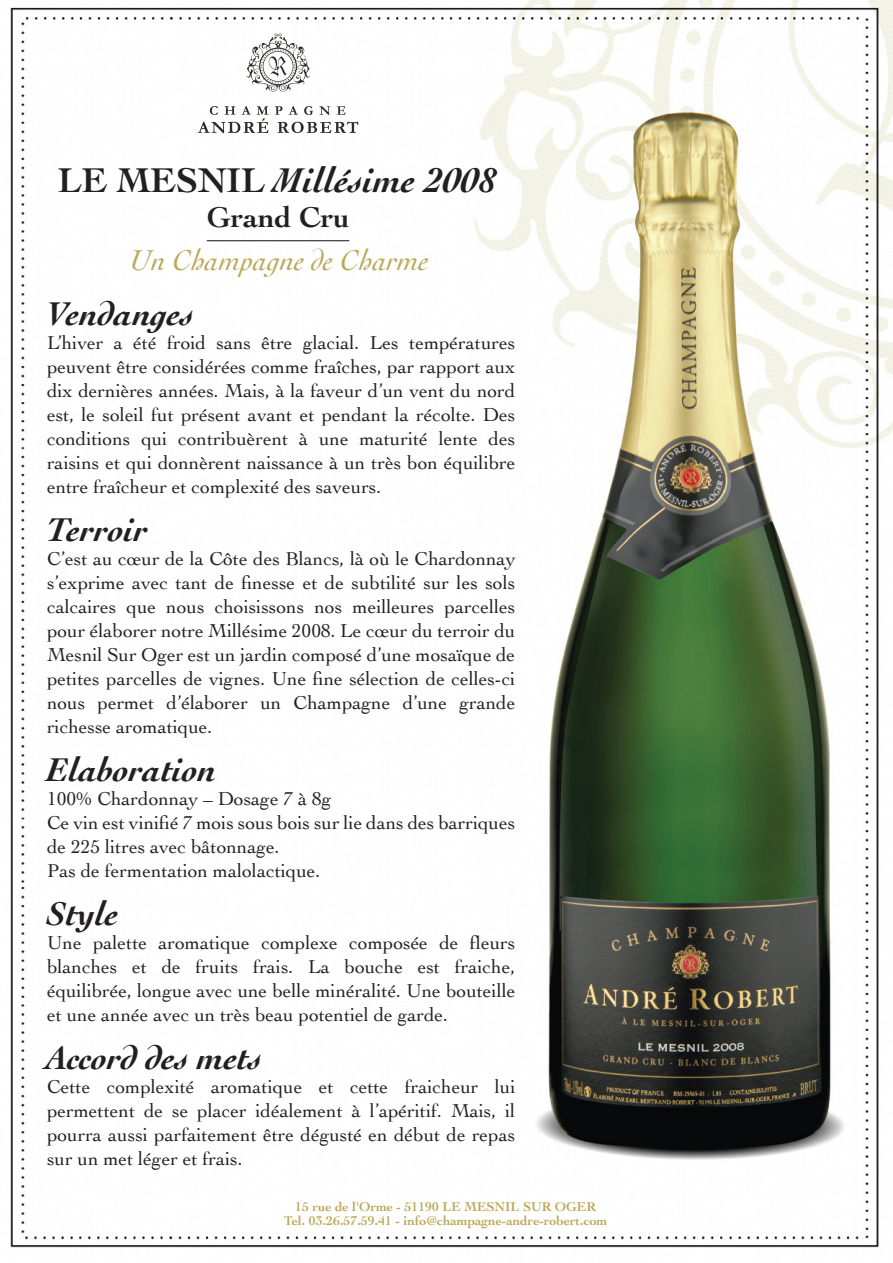
<style>
.page{position:relative;width:893px;height:1263px;background:#fff}
.page>*{position:absolute;margin:0;border:0;box-sizing:border-box;transform-origin:0 0}
.t1{font:italic 700 36px "Cochin";color:#231f20}
.t2{font:italic 700 34.5px "Cochin";color:#231f20}
.t3{font:italic 30px "Cochin";color:#bca857}
.t4{font:700 30px "Cochin";color:#231f20}
.t5{font:19.5px/24px "Cochin";color:#231f20;text-align:justify}
.t6{font:700 13.35px/14.1px "Cochin";color:#bca857;text-align:center}
.s1{font-style:normal}
</style>
<div class="page">
<img style="left:10px;top:0;width:883px;height:1248px">
<hr style="left:207px;top:240px;width:142px;height:1px;background:#231f20">
<svg style="left:246px;top:33px;width:64px;height:59px"></svg>
<svg style="left:278px;top:121px;width:80px;height:12px"></svg>
<svg style="left:198px;top:106px;width:70px;height:27px"></svg>
<svg style="left:275px;top:106px;width:7px;height:9px"></svg>
<svg style="left:289px;top:106px;width:9px;height:9px"></svg>
<svg style="left:304px;top:106px;width:9px;height:9px"></svg>
<svg style="left:319px;top:106px;width:11px;height:9px"></svg>
<svg style="left:337px;top:106px;width:8px;height:9px"></svg>
<h1 class="t1" style="left:58px;top:159px;width:440px"><span class="s1">LE MESNIL</span> Millésime 2008</h1>
<h3 class="t4" style="left:207px;top:200px;width:144px">Grand Cru</h3>
<h3 class="t3" style="left:130px;top:244px;width:300px">Un Champagne de Charme</h3>
<h2 class="t2" style="left:47px;top:293px;width:148px">Vendanges</h2>
<p class="t5" style="left:47px;top:331px;width:470px">L’hiver a été froid sans être glacial. Les températures peuvent être considérées comme fraîches, par rapport aux dix dernières années. Mais, à la faveur d’un vent du nord est, le soleil fut présent avant et pendant la récolte. Des conditions qui contribuèrent à une maturité lente des raisins et qui donnèrent naissance à un très bon équilibre entre fraîcheur et complexité des saveurs.</p>
<h2 class="t2" style="left:47px;top:509px;width:102px">Terroir</h2>
<p class="t5" style="left:47px;top:547px;width:470px">C’est au cœur de la Côte des Blancs, là où le Chardonnay s’exprime avec tant de finesse et de subtilité sur les sols calcaires que nous choisissons nos meilleures parcelles pour élaborer notre Millésime 2008. Le cœur du terroir du Mesnil Sur Oger est un jardin composé d’une mosaïque de petites parcelles de vignes. Une fine sélection de celles-ci nous permet d’élaborer un Champagne d’une grande richesse aromatique.</p>
<h2 class="t2" style="left:47px;top:749px;width:171px">Elaboration</h2>
<p class="t5" style="left:47px;top:787px;width:470px;text-align:left">100% Chardonnay – Dosage 7 à 8g<br>Ce vin est vinifié 7 mois sous bois sur lie dans des barriques de 225 litres avec bâtonnage.<br>Pas de fermentation malolactique.</p>
<h2 class="t2" style="left:47px;top:893px;width:73px">Style</h2>
<p class="t5" style="left:47px;top:931px;width:470px">Une palette aromatique complexe composée de fleurs blanches et de fruits frais. La bouche est fraiche, équilibrée, longue avec une belle minéralité. Une bouteille et une année avec un très beau potentiel de garde.</p>
<h2 class="t2" style="left:47px;top:1037px;width:216px">Accord des mets</h2>
<p class="t5" style="left:47px;top:1075px;width:470px">Cette complexité aromatique et cette fraicheur lui permettent de se placer idéalement à l’apéritif. Mais, il pourra aussi parfaitement être dégusté en début de repas sur un met léger et frais.</p>
<p class="t6" style="left:284px;top:1200px;width:325px">15 rue de l'Orme - 51190 LE MESNIL SUR OGER<br>Tel. 03.26.57.59.41 - info@champagne-andre-robert.com</p>
</div>
